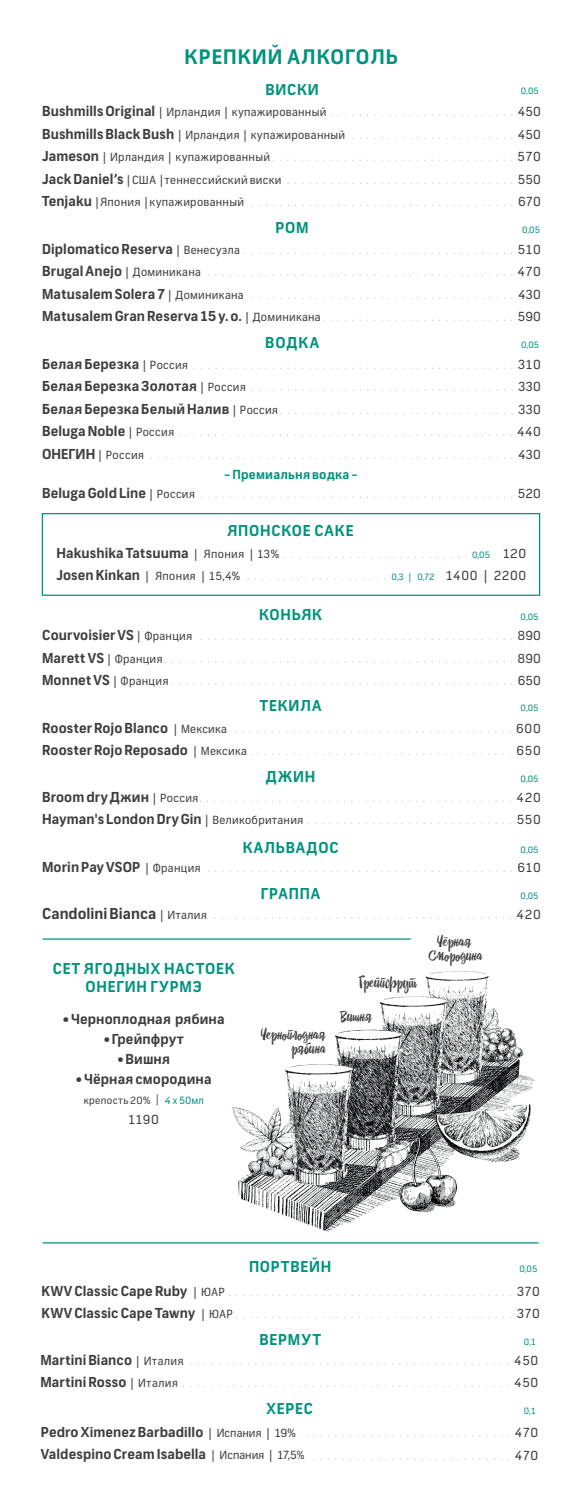
<style>
.page{position:relative;width:582px;height:1503px;background:#fff}
.page>*{position:absolute;margin:0;border:0;box-sizing:border-box;transform-origin:0 0}
.t1{font:700 20px "Frank";letter-spacing:.05em;color:#00937d}
.t2{font:700 15px/18px "Frank";letter-spacing:.055em;color:#00937d;text-align:center}
.t3{font:700 15px "Frank";color:#3e3e3f}
.t4{font:14.5px/13.8px "Drina";color:#3e3e3f;text-align:right}
.t5{font:700 13.75px/22.5px "Frank";letter-spacing:.005em;color:#3e3e3f}
.t6{font:700 12.5px "Frank";letter-spacing:.025em;color:#00937d}
.t7{font:12.5px "Frank";color:#3e3e3f}
.t8{font:11.25px/22.5px "Frank";letter-spacing:.03em;color:#3e3e3f}
.t9{font:300 10px "Brutal Type";color:#a8a9ad}
.t10{font:10px "Frank";letter-spacing:.035em;color:#3e3e3f}
.t11{font:8.75px "Frank";color:#00937d}
.s1{font-weight:700;font-size:13.75px}
.s2{font-weight:400;font-size:11.25px}
.s3{font-family:"Frank";font-weight:400;font-size:12.5px;color:#3e3e3f}
.s4{font-family:"Frank";font-weight:400;font-size:8.75px;color:#00937d}
.s5{font-family:"Brutal Type";font-weight:300;font-size:12.5px;color:#231f20}
.s6{color:#00937d}
</style>
<div class="page">
<img style="left:210px;top:938px;width:329px;height:306px">
<hr style="left:43px;top:938px;width:367px;height:1px;background:#00937d">
<div style="left:42px;top:513px;width:497px;height:83px;border:1px solid #00937d"></div>
<hr style="left:43px;top:1242px;width:495px;height:1px;background:#00937d">
<h1 class="t1" style="left:184px;top:44px;width:214px">КРЕПКИЙ АЛКОГОЛЬ</h1>
<h2 class="t2" style="left:265px;top:81px;width:55px">ВИСКИ</h2>
<p class="t8" style="left:42px;top:101px;width:304px"><span class="s1">Bushmills Original</span> | Ирландия | купажированный <span class="s1">Bushmills Black Bush</span> | Ирландия | купажированный <span class="s1">Jameson</span> | Ирландия | купажированный<br><span class="s1">Jack Daniel’s</span> | США | теннессийский виски<br><span class="s1">Tenjaku</span> | Япония | купажированный</p>
<h3 class="t5" style="left:42px;top:238px;width:280px">Diplomatico Reserva <span class="s2">| Венесуэла<br></span>Brugal Anejo <span class="s2">| Доминикана<br></span>Matusalem Solera 7 <span class="s2">| Доминикана<br></span>Matusalem Gran Reserva 15 y. o. <span class="s2">| Доминикана</span></h3>
<h3 class="t5" style="left:42px;top:353px;width:237px">Белая Березка <span class="s2">| Россия<br></span>Белая Березка Золотая <span class="s2">| Россия<br></span>Белая Березка Белый Налив <span class="s2">| Россия<br></span>Beluga Noble <span class="s2">| Россия</span></h3>
<p class="t8" style="left:42px;top:444px;width:103px"><span class="s1">ОНЕГИН</span> | Россия</p>
<h3 class="t5" style="left:42px;top:482px;width:154px">Beluga Gold Line <span class="s2">| Россия</span></h3>
<p class="t11" style="left:520px;top:85px;width:19px">0,05</p>
<p class="t9" style="left:330px;top:107px;width:211px">..........................<span class="s3">450</span></p>
<p class="t9" style="left:352px;top:129px;width:190px">.......................<span class="s3">450</span></p>
<p class="t9" style="left:272px;top:152px;width:269px">..................................<span class="s3">570</span></p>
<p class="t9" style="left:287px;top:174px;width:255px">................................<span class="s3">550</span></p>
<p class="t9" style="left:251px;top:197px;width:291px">.....................................<span class="s3">670</span></p>
<p class="t9" style="left:243px;top:244px;width:298px">......................................<span class="s3">510</span></p>
<p class="t9" style="left:207px;top:267px;width:334px">...........................................<span class="s3">470</span></p>
<p class="t9" style="left:251px;top:289px;width:291px">.....................................<span class="s3">430</span></p>
<p class="t9" style="left:323px;top:312px;width:219px">...........................<span class="s3">590</span></p>
<p class="t9" style="left:193px;top:359px;width:348px">.............................................<span class="s3">310</span></p>
<p class="t9" style="left:251px;top:382px;width:290px">.....................................<span class="s3">330</span></p>
<p class="t9" style="left:280px;top:404px;width:262px">.................................<span class="s3">330</span></p>
<p class="t9" style="left:178px;top:427px;width:363px">...............................................<span class="s3">440</span></p>
<p class="t9" style="left:150px;top:449px;width:391px">...................................................<span class="s3">430</span></p>
<p class="t9" style="left:200px;top:488px;width:341px">............................................<span class="s3">520</span></p>
<h2 class="t2" style="left:275px;top:219px;width:35px">РОМ</h2>
<p class="t11" style="left:521px;top:224px;width:19px">0,05</p>
<h2 class="t2" style="left:265px;top:334px;width:55px">ВОДКА</h2>
<p class="t11" style="left:520px;top:339px;width:19px">0,05</p>
<p class="t6" style="left:224px;top:467px;width:135px">- Премиальня водка -</p>
<h2 class="t2" style="left:227px;top:522px;width:127px">ЯПОНСКОЕ САКЕ</h2>
<h3 class="t5" style="left:56px;top:542px;width:224px">Hakushika Tatsuuma <span class="s2">| Япония | 13%</span></h3>
<p class="t8" style="left:56px;top:565px;width:185px"><span class="s1">Josen Kinkan</span> | Япония | 15,4%</p>
<p class="t9" style="left:284px;top:548px;width:243px">..........................<span class="s4">0,05</span> <span class="s3">120</span></p>
<p class="t9" style="left:247px;top:570px;width:280px">....................<span class="s4">0,3 | 0,72</span> <span class="s3">1400 | 2200</span></p>
<h2 class="t2" style="left:259px;top:606px;width:64px">КОНЬЯК</h2>
<p class="t11" style="left:520px;top:611px;width:19px">0,05</p>
<h3 class="t5" style="left:42px;top:624px;width:151px">Courvoisier VS <span class="s2">| Франция<br></span>Marett VS <span class="s2">| Франция<br></span>Monnet VS <span class="s2">| Франция</span></h3>
<h3 class="t5" style="left:42px;top:717px;width:206px">Rooster Rojo Blanco <span class="s2">| Мексика<br></span>Rooster Rojo Reposado <span class="s2">| Мексика</span></h3>
<h3 class="t5" style="left:42px;top:786px;width:262px">Broom dry Джин <span class="s2">| Россия<br></span>Hayman's London Dry Gin <span class="s2">| Великобритания</span></h3>
<h3 class="t5" style="left:42px;top:856px;width:160px">Morin Pay VSOP <span class="s2">| Франция</span></h3>
<h2 class="t3" style="left:42px;top:904px;width:166px">Candolini Bianca <span class="s2">| Италия</span></h2>
<p class="t9" style="left:200px;top:630px;width:341px">............................................<span class="s3">890</span></p>
<p class="t9" style="left:164px;top:653px;width:377px">.................................................<span class="s3">890</span></p>
<p class="t9" style="left:171px;top:675px;width:370px">................................................<span class="s3">650</span></p>
<p class="t9" style="left:235px;top:723px;width:307px">.......................................<span class="s3">600</span></p>
<p class="t9" style="left:249px;top:745px;width:292px">.....................................<span class="s3">650</span></p>
<p class="t9" style="left:199px;top:792px;width:342px">............................................<span class="s3">420</span></p>
<p class="t9" style="left:307px;top:814px;width:234px">.............................<span class="s3">550</span></p>
<p class="t9" style="left:207px;top:862px;width:334px">...........................................<span class="s3">610</span></p>
<p class="t9" style="left:178px;top:909px;width:364px">...............................................<span class="s3">420</span></p>
<h2 class="t2" style="left:259px;top:698px;width:63px">ТЕКИЛА</h2>
<p class="t11" style="left:520px;top:703px;width:19px">0,05</p>
<h2 class="t2" style="left:265px;top:768px;width:51px">ДЖИН</h2>
<p class="t11" style="left:520px;top:773px;width:19px">0,05</p>
<h2 class="t2" style="left:242px;top:839px;width:97px">КАЛЬВАДОС</h2>
<h2 class="t2" style="left:260px;top:885px;width:61px">ГРАППА</h2>
<p class="t11" style="left:520px;top:844px;width:19px">0,05</p>
<p class="t11" style="left:520px;top:890px;width:19px">0,05</p>
<h2 class="t2" style="left:53px;top:960px;width:183px">СЕТ ЯГОДНЫХ НАСТОЕК<br>ОНЕГИН ГУРМЭ</h2>
<h3 class="t5" style="left:63px;top:1008px;width:163px">• Черноплодная рябина</h3>
<h3 class="t5" style="left:104px;top:1028px;width:81px">• Грейпфрут</h3>
<h3 class="t5" style="left:117px;top:1048px;width:54px">• Вишня</h3>
<h3 class="t5" style="left:76px;top:1068px;width:137px">• Чёрная смородина</h3>
<p class="t10" style="left:84px;top:1094px;width:121px">крепость 20% <span class="s5">|</span> <span class="s6">4 х 50мл</span></p>
<p class="t7" style="left:128px;top:1112px;width:32px">1190</p>
<h3 class="t4" style="left:260px;top:1027px;width:66px">Черноплодная рябина</h3>
<h3 class="t4" style="left:359px;top:975px;width:59px">Грейпфрут</h3>
<h3 class="t4" style="left:340px;top:1009px;width:33px">Вишня</h3>
<h3 class="t4" style="left:428px;top:934px;width:55px;text-align:center">Чёрная<br>Смородина</h3>
<h2 class="t2" style="left:249px;top:1258px;width:84px">ПОРТВЕЙН</h2>
<p class="t11" style="left:519px;top:1263px;width:19px">0,05</p>
<h3 class="t5" style="left:41px;top:1280px;width:193px">KWV Classic Cape Ruby <span class="s2">| ЮАР<br></span>KWV Classic Cape Tawny <span class="s2">| ЮАР</span></h3>
<p class="t9" style="left:228px;top:1285px;width:312px">........................................<span class="s3">370</span></p>
<p class="t9" style="left:235px;top:1308px;width:305px">.......................................<span class="s3">370</span></p>
<h2 class="t2" style="left:259px;top:1331px;width:63px">ВЕРМУТ</h2>
<p class="t11" style="left:523px;top:1336px;width:13px">0,1</p>
<h3 class="t5" style="left:40px;top:1349px;width:145px">Martini Bianco <span class="s2">| Италия<br></span>Martini Rosso <span class="s2">| Италия</span></h3>
<p class="t9" style="left:182px;top:1355px;width:357px">..............................................<span class="s3">450</span></p>
<p class="t9" style="left:175px;top:1377px;width:364px">...............................................<span class="s3">450</span></p>
<h2 class="t2" style="left:266px;top:1400px;width:48px">ХЕРЕС</h2>
<p class="t11" style="left:523px;top:1405px;width:13px">0,1</p>
<h3 class="t5" style="left:41px;top:1422px;width:265px;line-height:21.2px">Pedro Ximenez Barbadillo <span class="s2">| Испания | 19%<br></span>Valdespino Cream Isabella <span class="s2">| Испания | 17,5%</span></h3>
<p class="t9" style="left:298px;top:1427px;width:241px">..............................<span class="s3">470</span></p>
<p class="t9" style="left:313px;top:1450px;width:226px">............................<span class="s3">470</span></p>
</div>
